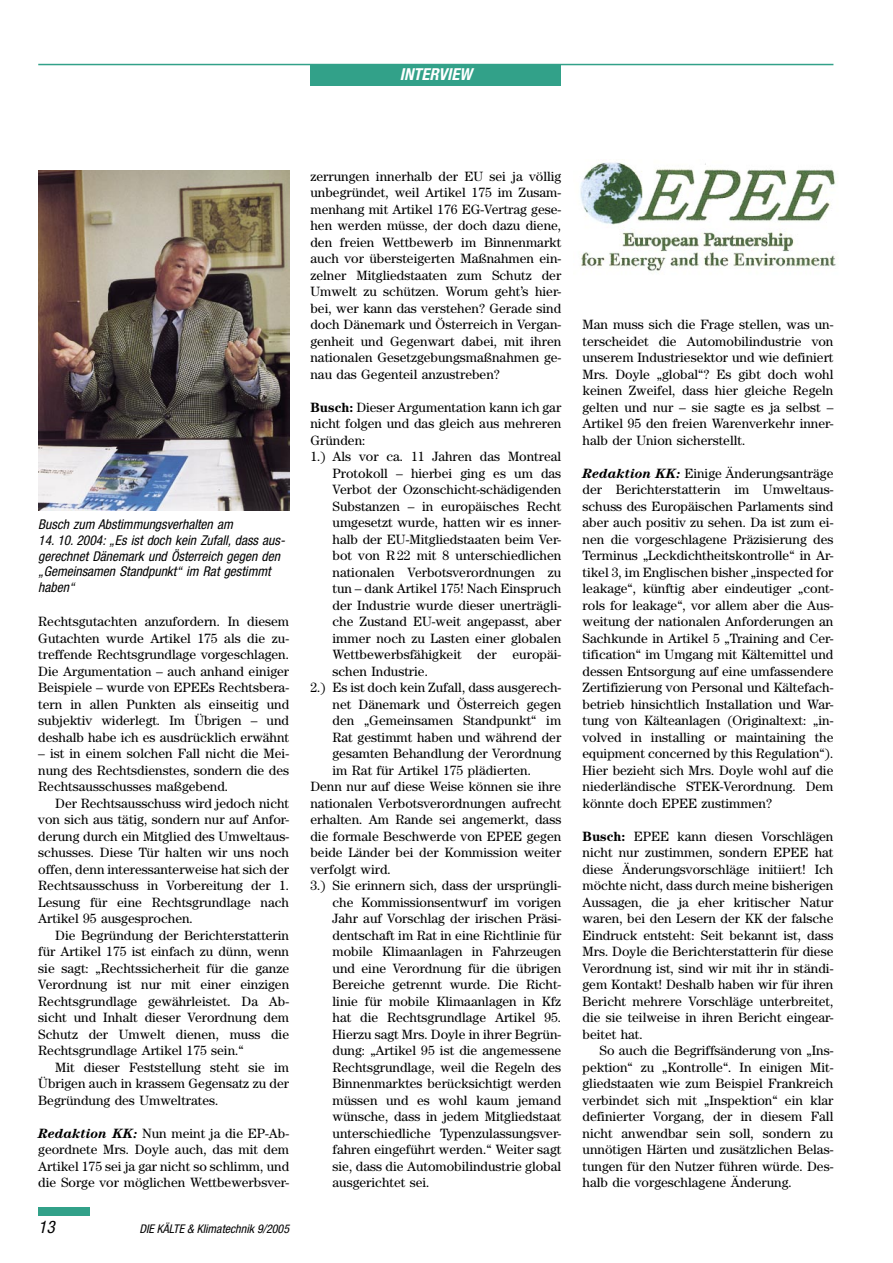
<style>
.page{position:relative;width:893px;height:1263px;background:#fff}
.page>*{position:absolute;margin:0;border:0;box-sizing:border-box;transform-origin:0 0}
.t1{font:italic condensed 17.25px "Helvetica Neue LT Std";color:#000}
.t2{font:italic 700 condensed 16.5px "Helvetica Neue LT Std";color:#fff}
.KK_06_Grundtext_ohne_Einzug{font:13.5px/16.5px "Century Std";color:#000;text-align:justify}
.KK_05_Grundtext{font:13.5px/16.5px "Century Std";color:#000;text-align:justify}
.KK_09_Bildunterschrift{font:italic condensed 13.5px/15.8px "Helvetica Neue LT Std";color:#000}
.t3{font:italic condensed 12px "Helvetica Neue LT Std";color:#000}
.s1{font-weight:700;font-style:italic}
.s2{font-weight:700}
</style>
<div class="page">
<div style="left:310px;top:65px;width:251px;height:20px;background:#32a189"></div>
<hr style="left:38px;top:64px;width:795px;height:1px;background:#32a189">
<div style="left:38px;top:1208px;width:51px;height:8px;background:#32a189"></div>
<img style="left:38px;top:170px;width:251px;height:341px">
<img style="left:580px;top:162px;width:256px;height:109px">
<p class="t2" style="left:400px;top:64px;width:74px">INTERVIEW</p>
<p class="KK_09_Bildunterschrift" style="left:38px;top:517px;width:196px">Busch zum Abstimmungsverhalten am</p>
<p class="KK_09_Bildunterschrift" style="left:38px;top:532px;width:248px">14. 10. 2004: „Es ist doch kein Zufall, dass aus&shy;gerechnet Dänemark und Österreich gegen den „Gemeinsamen Standpunkt“ im Rat gestimmt haben“</p>
<p class="KK_05_Grundtext" style="left:38px;top:613px;width:252px">Rechtsgutachten anzufordern. In diesem Gutachten wurde Artikel 175 als die zu&shy;treffende Rechtsgrundlage vorgeschlagen.<br>Die Argumentation – auch anhand einiger Beispiele – wurde von EPEEs Rechtsbera&shy;tern in allen Punkten als einseitig und subjektiv widerlegt. Im Übrigen – und deshalb habe ich es ausdrücklich erwähnt</p>
<p class="KK_05_Grundtext" style="left:38px;top:745px;width:252px">– ist in einem solchen Fall nicht die Mei&shy;nung des Rechtsdienstes, sondern die des Rechtsausschusses maßgebend.</p>
<p class="KK_05_Grundtext" style="left:38px;top:795px;width:252px;text-indent:17px">Der Rechtsausschuss wird jedoch nicht von sich aus tätig, sondern nur auf Anfor&shy;derung durch ein Mitglied des Umweltaus&shy;schusses. Diese Tür halten wir uns noch offen, denn interessanterweise hat sich der Rechtsausschuss in Vorbereitung der 1.<br>Lesung für eine Rechtsgrundlage nach Artikel 95 ausgesprochen.</p>
<p class="KK_05_Grundtext" style="left:38px;top:927px;width:252px;text-indent:17px">Die Begründung der Berichterstatterin für Artikel 175 ist einfach zu dünn, wenn sie sagt: „Rechtssicherheit für die ganze Verordnung ist nur mit einer einzigen Rechtsgrundlage gewährleistet. Da Ab&shy;sicht und Inhalt dieser Verordnung dem Schutz der Umwelt dienen, muss die Rechtsgrundlage Artikel 175 sein.“</p>
<p class="KK_05_Grundtext" style="left:38px;top:1059px;width:252px;text-indent:17px">Mit dieser Feststellung steht sie im Übrigen auch in krassem Gegensatz zu der Begründung des Umweltrates.</p>
<p class="KK_06_Grundtext_ohne_Einzug" style="left:38px;top:1125px;width:252px"><span class="s1">Redaktion KK:</span> Nun meint ja die EP-Ab&shy;geordnete Mrs. Doyle auch, das mit dem Artikel 175 sei ja gar nicht so schlimm, und die Sorge vor möglichen Wettbewerbsver-</p>
<p class="t1" style="left:38px;top:1217px;width:18px">13</p>
<p class="t3" style="left:139px;top:1222px;width:151px">DIE KÄLTE &amp; Klimatechnik 9/2005</p>
<p class="KK_06_Grundtext_ohne_Einzug" style="left:310px;top:168px;width:252px">zerrungen innerhalb der EU sei ja völlig unbegründet, weil Artikel 175 im Zusam&shy;menhang mit Artikel 176 EG-Vertrag gese&shy;hen werden müsse, der doch dazu diene, den freien Wettbewerb im Binnenmarkt auch vor übersteigerten Maßnahmen ein&shy;zelner Mitgliedstaaten zum Schutz der Umwelt zu schützen. Worum geht’s hier&shy;bei, wer kann das verstehen? Gerade sind doch Dänemark und Österreich in Vergan&shy;genheit und Gegenwart dabei, mit ihren nationalen Gesetzgebungsmaßnahmen ge&shy;nau das Gegenteil anzustreben?</p>
<p class="KK_06_Grundtext_ohne_Einzug" style="left:310px;top:399px;width:252px"><span class="s2">Busch:</span> Dieser Argumentation kann ich gar nicht folgen und das gleich aus mehreren Gründen:</p>
<p class="KK_05_Grundtext" style="left:333px;top:448px;width:230px;text-indent:-22px">1.) Als vor ca. 11 Jahren das Montreal Protokoll – hierbei ging es um das Verbot der Ozonschicht-schädigenden Substanzen – in europäisches Recht umgesetzt wurde, hatten wir es inner&shy;halb der EU-Mitgliedstaaten beim Ver&shy;bot von R 22 mit 8 unterschiedlichen nationalen Verbotsverordnungen zu tun – dank Artikel 175! Nach Einspruch der Industrie wurde dieser unerträgli&shy;che Zustand EU-weit angepasst, aber immer noch zu Lasten einer globalen Wettbewerbsfähigkeit der europäi&shy;schen Industrie.</p>
<p class="KK_05_Grundtext" style="left:333px;top:679px;width:230px;text-indent:-22px">2.) Es ist doch kein Zufall, dass ausgerech&shy;net Dänemark und Österreich gegen den „Gemeinsamen Standpunkt“ im Rat gestimmt haben und während der gesamten Behandlung der Verordnung im Rat für Artikel 175 plädierten.</p>
<p class="KK_06_Grundtext_ohne_Einzug" style="left:310px;top:778px;width:252px">Denn nur auf diese Weise können sie ihre nationalen Verbotsverordnungen aufrecht erhalten. Am Rande sei angemerkt, dass die formale Beschwerde von EPEE gegen beide Länder bei der Kommission weiter verfolgt wird.</p>
<p class="KK_06_Grundtext_ohne_Einzug" style="left:333px;top:877px;width:230px;text-indent:-22px">3.) Sie erinnern sich, dass der ursprüngli&shy;che Kommissionsentwurf im vorigen Jahr auf Vorschlag der irischen Präsi&shy;dentschaft im Rat in eine Richtlinie für mobile Klimaanlagen in Fahrzeugen und eine Verordnung für die übrigen Bereiche getrennt wurde. Die Richt&shy;linie für mobile Klimaanlagen in Kfz hat die Rechtsgrundlage Artikel 95.<br>Hierzu sagt Mrs. Doyle in ihrer Begrün&shy;dung: „Artikel 95 ist die angemessene Rechtsgrundlage, weil die Regeln des Binnenmarktes berücksichtigt werden müssen und es wohl kaum jemand wünsche, dass in jedem Mitgliedstaat unterschiedliche Typenzulassungsver&shy;fahren eingeführt werden.“ Weiter sagt sie, dass die Automobilindustrie global ausgerichtet sei.</p>
<p class="KK_06_Grundtext_ohne_Einzug" style="left:583px;top:316px;width:252px">Man muss sich die Frage stellen, was un&shy;terscheidet die Automobilindustrie von unserem Industriesektor und wie definiert Mrs. Doyle „global“? Es gibt doch wohl keinen Zweifel, dass hier gleiche Regeln gelten und nur – sie sagte es ja selbst – Artikel 95 den freien Warenverkehr inner&shy;halb der Union sicherstellt.</p>
<p class="KK_06_Grundtext_ohne_Einzug" style="left:583px;top:465px;width:252px"><span class="s1">Redaktion KK:</span> Einige Änderungsanträge der Berichterstatterin im Umweltaus&shy;schuss des Europäischen Parlaments sind aber auch positiv zu sehen. Da ist zum ei&shy;nen die vorgeschlagene Präzisierung des Terminus „Leckdichtheitskontrolle“ in Ar&shy;tikel 3, im Englischen bisher „inspected for leakage“, künftig aber eindeutiger „cont&shy;rols for leakage“, vor allem aber die Aus&shy;weitung der nationalen Anforderungen an Sachkunde in Artikel 5 „Training and Cer&shy;tification“ im Umgang mit Kältemittel und dessen Entsorgung auf eine umfassendere Zertifizierung von Personal und Kältefach&shy;betrieb hinsichtlich Installation und War&shy;tung von Kälteanlagen (Originaltext: „in&shy;volved in installing or maintaining the equipment concerned by this Regulation“).<br>Hier bezieht sich Mrs. Doyle wohl auf die niederländische STEK-Verordnung. Dem könnte doch EPEE zustimmen?</p>
<p class="KK_06_Grundtext_ohne_Einzug" style="left:583px;top:828px;width:252px"><span class="s2">Busch:</span> EPEE kann diesen Vorschlägen nicht nur zustimmen, sondern EPEE hat diese Änderungsvorschläge initiiert! Ich möchte nicht, dass durch meine bisherigen Aussagen, die ja eher kritischer Natur waren, bei den Lesern der KK der falsche Eindruck entsteht: Seit bekannt ist, dass Mrs. Doyle die Berichterstatterin für diese Verordnung ist, sind wir mit ihr in ständi&shy;gem Kontakt! Deshalb haben wir für ihren Bericht mehrere Vorschläge unterbreitet, die sie teilweise in ihren Bericht eingear&shy;beitet hat.</p>
<p class="KK_05_Grundtext" style="left:583px;top:1042px;width:252px;text-indent:17px">So auch die Begriffsänderung von „Ins&shy;pektion“ zu „Kontrolle“. In einigen Mit&shy;gliedstaaten wie zum Beispiel Frankreich verbindet sich mit „Inspektion“ ein klar definierter Vorgang, der in diesem Fall nicht anwendbar sein soll, sondern zu unnötigen Härten und zusätzlichen Belas&shy;tungen für den Nutzer führen würde. Des&shy;halb die vorgeschlagene Änderung.</p>
</div>
